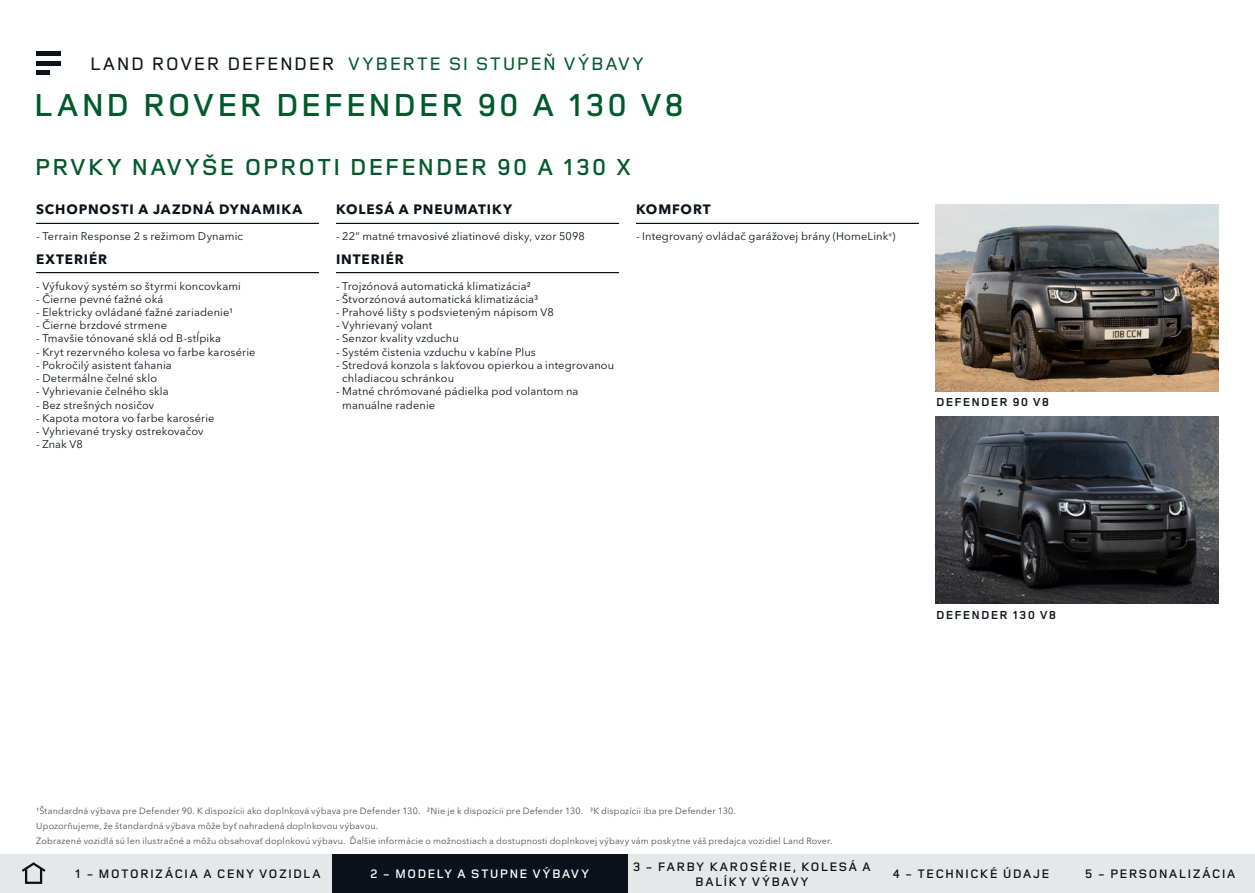
<style>
.page{position:relative;width:1255px;height:893px;background:#fff}
.page>*{position:absolute;margin:0;border:0;box-sizing:border-box;transform-origin:0 0}
.t1{font:600 33px "Land Rover Wide";letter-spacing:-.005em;color:#005a2b}
.t2{font:600 24px "Land Rover Wide";color:#005a2b}
.t3{font:500 18.75px "Land Rover Wide";letter-spacing:.005em;color:#005a2b}
.t4{font:700 13.5px "Avenir Next W1 G";letter-spacing:.065em;color:#0c121c}
.t5{font:600 12.75px/15px "Land Rover Wide";letter-spacing:.025em;color:#0c121c;text-align:center}
.t6{font:600 12.75px "Land Rover Wide";letter-spacing:.025em;color:#fff}
.t7{font:700 12px "Land Rover Wide";letter-spacing:.025em;color:#0c121c}
.t8{font:10.95px/13.2px "Avenir Next W1 G";letter-spacing:.015em;color:#0c121c}
.t9{font:9px/15px "Avenir Next W1 G";letter-spacing:.02em;color:#4a4f54}
.s1{color:#0c121c}
</style>
<div class="page">
<svg style="left:36px;top:55px;width:24px;height:16px"></svg>
<hr style="left:36px;top:51px;width:24px;height:4px;background:#0c121c">
<hr style="left:36px;top:61px;width:24px;height:4px;background:#0c121c">
<hr style="left:36px;top:71px;width:14px;height:4px;background:#0c121c">
<div style="left:0;top:855px;width:64px;height:38px;background:#e4e8e8"></div>
<svg style="left:21px;top:862px;width:25px;height:11px"></svg>
<div style="left:25px;top:867px;width:17px;height:17px;border:2px solid #0c121c"></div>
<div style="left:64px;top:855px;width:268px;height:38px;background:#e4e8e8"></div>
<div style="left:627px;top:855px;width:249px;height:38px;background:#e4e8e8"></div>
<div style="left:876px;top:855px;width:189px;height:38px;background:#e4e8e8"></div>
<div style="left:1065px;top:855px;width:189px;height:38px;background:#e4e8e8"></div>
<div style="left:332px;top:855px;width:295px;height:38px;background:#0c121c"></div>
<hr style="left:36px;top:223px;width:283px;height:1px;background:#000">
<hr style="left:36px;top:272px;width:283px;height:1px;background:#000">
<hr style="left:336px;top:223px;width:283px;height:1px;background:#000">
<hr style="left:336px;top:272px;width:283px;height:1px;background:#000">
<hr style="left:636px;top:223px;width:282px;height:1px;background:#000">
<img style="left:935px;top:417px;width:283px;height:187px">
<img style="left:935px;top:204px;width:283px;height:187px">
<h3 class="t3" style="left:89px;top:50px;width:556px"><span class="s1">LAND ROVER DEFENDER</span> VYBERTE SI STUPEŇ VÝBAVY</h3>
<h1 class="t1" style="left:33px;top:82px;width:653px">LAND ROVER DEFENDER 90 A 130 V8</h1>
<h2 class="t2" style="left:34px;top:150px;width:599px">PRVKY NAVYŠE OPROTI DEFENDER 90 A 130 X</h2>
<p class="t4" style="left:36px;top:199px;width:268px">SCHOPNOSTI A JAZDNÁ DYNAMIKA</p>
<p class="t8" style="left:36px;top:229px;width:208px">- Terrain Response 2 s režimom Dynamic</p>
<p class="t4" style="left:36px;top:248px;width:73px">EXTERIÉR</p>
<p class="t8" style="left:36px;top:278px;width:206px">- Výfukový systém so štyrmi koncovkami</p>
<p class="t8" style="left:36px;top:291px;width:129px">- Čierne pevné ťažné oká</p>
<p class="t8" style="left:36px;top:305px;width:198px">- Elektricky ovládané ťažné zariadenie1</p>
<p class="t8" style="left:36px;top:318px;width:132px">- Čierne brzdové strmene</p>
<p class="t8" style="left:36px;top:331px;width:186px">- Tmavšie tónované sklá od B-stĺpika</p>
<p class="t8" style="left:36px;top:344px;width:221px">- Kryt rezervného kolesa vo farbe karosérie</p>
<p class="t8" style="left:36px;top:357px;width:137px">- Pokročilý asistent ťahania</p>
<p class="t8" style="left:36px;top:371px;width:122px">- Determálne čelné sklo</p>
<p class="t8" style="left:36px;top:384px;width:134px">- Vyhrievanie čelného skla</p>
<p class="t8" style="left:36px;top:397px;width:119px">- Bez strešných nosičov</p>
<p class="t8" style="left:36px;top:410px;width:180px">- Kapota motora vo farbe karosérie</p>
<p class="t8" style="left:36px;top:424px;width:169px">- Vyhrievané trysky ostrekovačov</p>
<p class="t8" style="left:36px;top:437px;width:48px">- Znak V8</p>
<p class="t4" style="left:336px;top:199px;width:178px">KOLESÁ A PNEUMATIKY</p>
<p class="t8" style="left:336px;top:229px;width:250px">- 22“ matné tmavosivé zliatinové disky, vzor 5098</p>
<p class="t4" style="left:336px;top:248px;width:69px">INTERIÉR</p>
<p class="t8" style="left:336px;top:278px;width:196px">- Trojzónová automatická klimatizácia2</p>
<p class="t8" style="left:336px;top:291px;width:204px">- Štvorzónová automatická klimatizácia3</p>
<p class="t8" style="left:336px;top:305px;width:219px">- Prahové lišty s podsvieteným nápisom V8</p>
<p class="t8" style="left:336px;top:318px;width:98px">- Vyhrievaný volant</p>
<p class="t8" style="left:336px;top:331px;width:124px">- Senzor kvality vzduchu</p>
<p class="t8" style="left:336px;top:344px;width:201px">- Systém čistenia vzduchu v kabíne Plus</p>
<p class="t8" style="left:342px;top:357px;width:273px;text-indent:-6px">- Stredová konzola s lakťovou opierkou a integrovanou chladiacou schránkou</p>
<p class="t8" style="left:342px;top:384px;width:238px;text-indent:-6px">- Matné chrómované pádielka pod volantom na manuálne radenie</p>
<p class="t4" style="left:636px;top:199px;width:76px">KOMFORT</p>
<p class="t8" style="left:636px;top:229px;width:261px">- Integrovaný ovládač garážovej brány (HomeLink<sup>®</sup>)</p>
<p class="t7" style="left:935px;top:394px;width:115px">DEFENDER 90 V8</p>
<p class="t7" style="left:935px;top:606px;width:122px">DEFENDER 130 V8</p>
<p class="t9" style="left:36px;top:802px;width:797px">1Štandardná výbava pre Defender 90. K dispozícii ako doplnková výbava pre Defender 130. 2Nie je k dispozícii pre Defender 130. 3K dispozícii iba pre Defender 130.<br>Upozorňujeme, že štandardná výbava môže byť nahradená doplnkovou výbavou.<br>Zobrazené vozidlá sú len ilustračné a môžu obsahovať doplnkovú výbavu. Ďalšie informácie o možnostiach a dostupnosti doplnkovej výbavy vám poskytne váš predajca vozidiel Land Rover.</p>
<p class="t5" style="left:74px;top:866px;width:248px">1 - MOTORIZÁCIA A CENY VOZIDLA</p>
<p class="t5" style="left:632px;top:858px;width:240px">3 - FARBY KAROSÉRIE, KOLESÁ A<br>BALÍKY VÝBAVY</p>
<p class="t6" style="left:370px;top:865px;width:221px">2 - MODELY A STUPNE VÝBAVY</p>
<p class="t5" style="left:892px;top:866px;width:159px">4 - TECHNICKÉ ÚDAJE</p>
<p class="t5" style="left:1084px;top:866px;width:153px">5 - PERSONALIZÁCIA</p>
</div>
